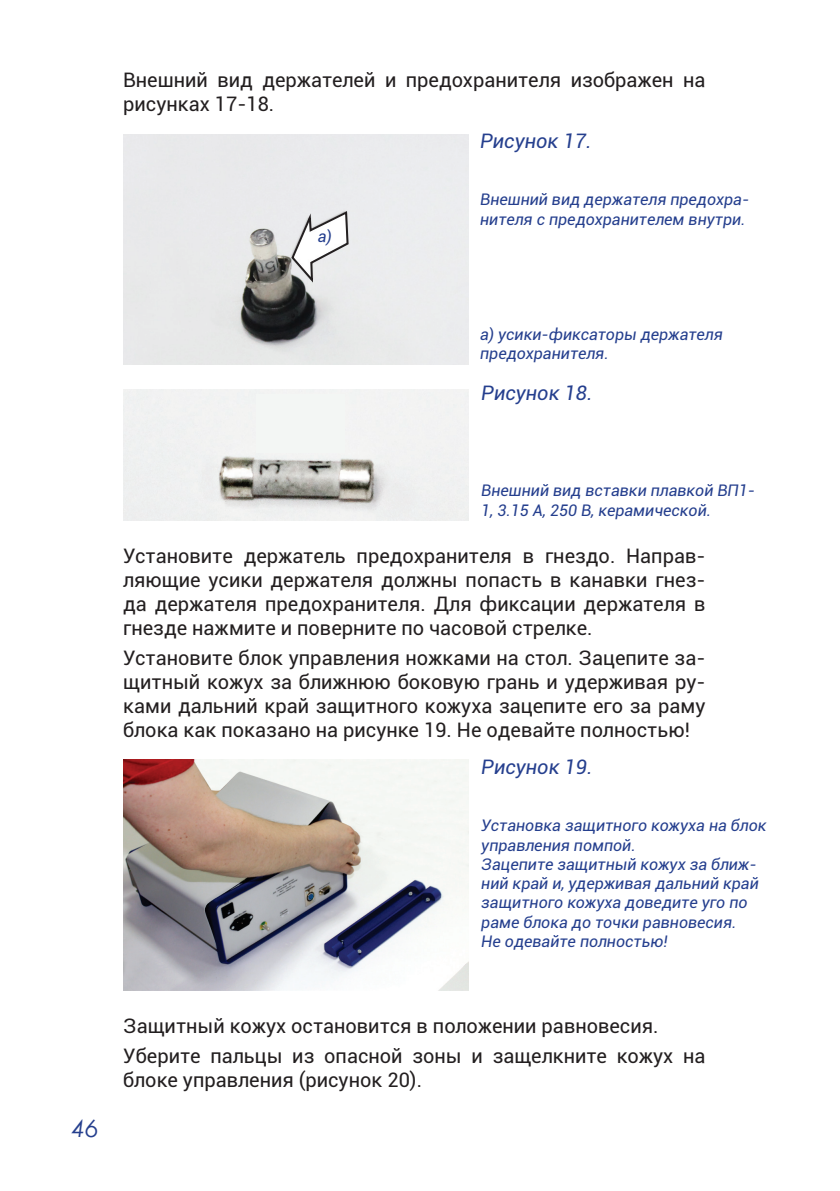
<style>
.page{position:relative;width:840px;height:1191px;background:#fff}
.page>*{position:absolute;margin:0;border:0;box-sizing:border-box;transform-origin:0 0}
.t1{font:italic 24px "Century Gothic";color:#253f8e}
.t2{font:20px/24px "Roboto";color:#231f20}
.t3{font:italic 20px "Roboto";color:#253f8e}
.t4{font:italic 16px/19.2px "Roboto";color:#253f8e}
</style>
<div class="page">
<img style="left:123px;top:134px;width:345px;height:230px">
<svg style="left:290px;top:209px;width:59px;height:76px"></svg>
<img style="left:123px;top:390px;width:345px;height:130px">
<div style="left:257px;top:394px;width:88px;height:59px;background:#f3f6f4"></div>
<img style="left:123px;top:760px;width:345px;height:230px">
<p class="t2" style="left:123px;top:67px;width:583px">Внешний вид держателей и предохранителя изображен на рисунках 17-18.</p>
<p class="t4" style="left:317px;top:226px;width:16px">а)</p>
<p class="t3" style="left:480px;top:127px;width:113px">Рисунок 17.</p>
<p class="t4" style="left:480px;top:189px;width:270px">Внешний вид держателя предохра&shy;нителя с предохранителем внутри.</p>
<p class="t4" style="left:480px;top:324px;width:244px">а) усики-фиксаторы держателя предохранителя.</p>
<p class="t3" style="left:481px;top:379px;width:113px">Рисунок 18.</p>
<p class="t4" style="left:481px;top:480px;width:275px">Внешний вид вставки плавкой ВП1-<br>1, 3.15 А, 250 В, керамической.</p>
<p class="t2" style="left:123px;top:543px;width:583px;text-align:justify">Установите держатель предохранителя в гнездо. Направ&shy;ляющие усики держателя должны попасть в канавки гнез&shy;да держателя предохранителя. Для фиксации держателя в гнезде нажмите и поверните по часовой стрелке.</p>
<p class="t2" style="left:123px;top:645px;width:583px;text-align:justify">Установите блок управления ножками на стол. Зацепите за&shy;щитный кожух за ближнюю боковую грань и удерживая ру&shy;ками дальний край защитного кожуха зацепите его за раму блока как показано на рисунке 19. Не одевайте полностью!</p>
<p class="t3" style="left:481px;top:752px;width:113px">Рисунок 19.</p>
<p class="t4" style="left:481px;top:815px;width:286px">Установка защитного кожуха на блок управления помпой.<br>Зацепите защитный кожух за ближ&shy;ний край и, удерживая дальний край защитного кожуха доведите уго по раме блока до точки равновесия.<br>Не одевайте полностью!</p>
<p class="t1" style="left:72px;top:1111px;width:28px">46</p>
<p class="t2" style="left:123px;top:1010px;width:583px;line-height:29.6px">Защитный кожух остановится в положении равновесия.<br>Уберите пальцы из опасной зоны и защелкните кожух на</p>
<p class="t2" style="left:123px;top:1066px;width:300px">блоке управления (рисунок 20).</p>
</div>
